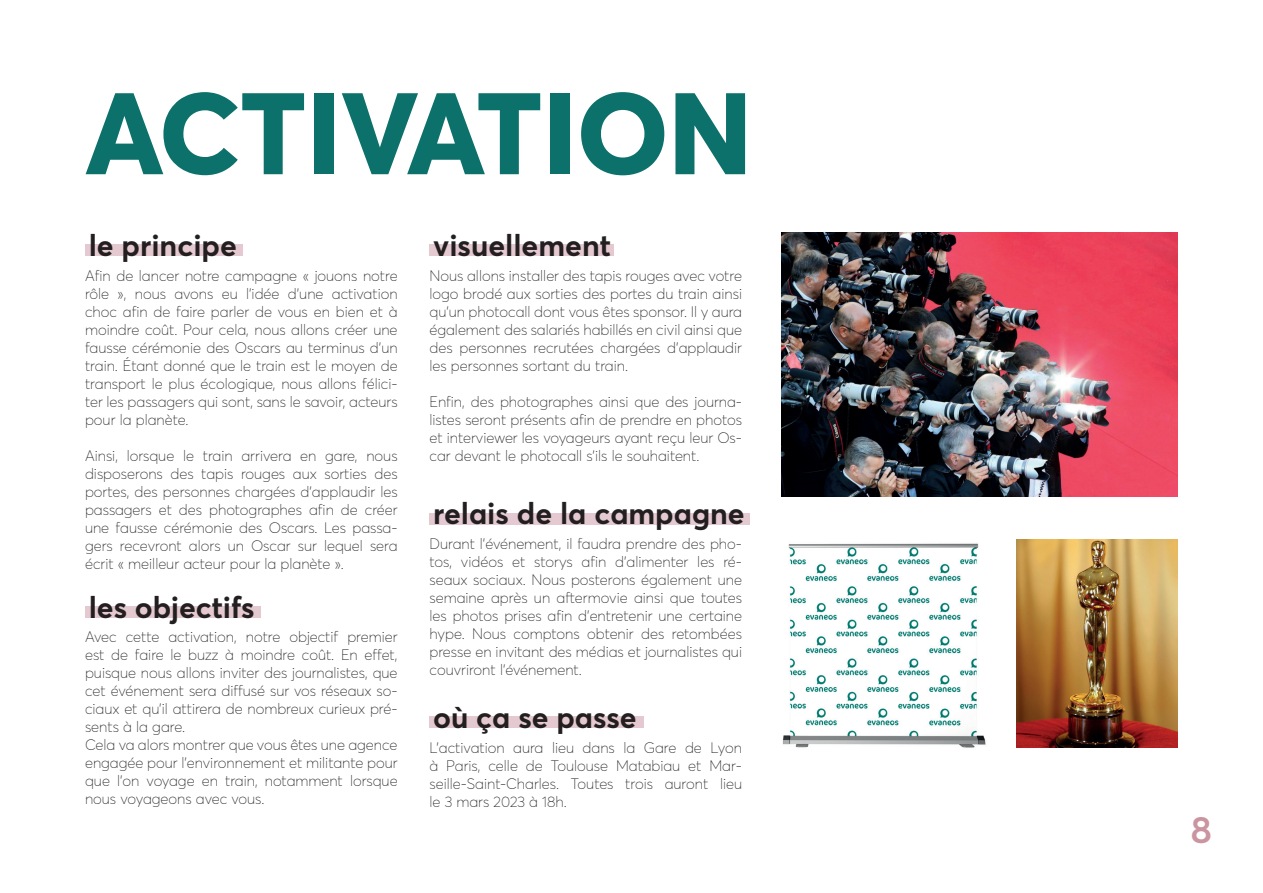
<style>
.page{position:relative;width:1263px;height:893px;background:#fff}
.page>*{position:absolute;margin:0;border:0;box-sizing:border-box;transform-origin:0 0}
.t1{font:800 114px "Averta";color:#0b716a}
.t2{font:600 37.5px "Averta";color:#ca95a1}
.t3{font:700 30px "Averta";color:#231f20}
.t4{font:100 15px/18px "Averta";color:#231f20;text-align:justify}
</style>
<div class="page">
<img style="left:781px;top:233px;width:397px;height:264px">
<img style="left:1017px;top:540px;width:161px;height:207px">
<img style="left:782px;top:543px;width:204px;height:205px">
<div style="left:85px;top:245px;width:157px;height:11px;background:#e4cad0"></div>
<div style="left:85px;top:606px;width:176px;height:12px;background:#e4cad0"></div>
<div style="left:429px;top:245px;width:185px;height:11px;background:#e4cad0"></div>
<div style="left:429px;top:513px;width:321px;height:11px;background:#e4cad0"></div>
<div style="left:429px;top:716px;width:215px;height:12px;background:#e4cad0"></div>
<h1 class="t1" style="left:85px;top:61px;width:668px">ACTIVATION</h1>
<h3 class="t3" style="left:89px;top:227px;width:150px">le principe</h3>
<p class="t4" style="left:85px;top:267px;width:314px">Afin de lancer notre campagne « jouons notre rôle », nous avons eu l’idée d’une activation choc afin de faire parler de vous en bien et à moindre coût. Pour cela, nous allons créer une fausse cérémonie des Oscars au terminus d’un train. Étant donné que le train est le moyen de transport le plus écologique, nous allons félici&shy;ter les passagers qui sont, sans le savoir, acteurs pour la planète.</p>
<p class="t4" style="left:85px;top:447px;width:314px">Ainsi, lorsque le train arrivera en gare, nous disposerons des tapis rouges aux sorties des portes, des personnes chargées d’applaudir les passagers et des photographes afin de créer une fausse cérémonie des Oscars. Les passa&shy;gers recevront alors un Oscar sur lequel sera écrit « meilleur acteur pour la planète ».</p>
<h3 class="t3" style="left:89px;top:588px;width:167px">les objectifs</h3>
<p class="t4" style="left:85px;top:628px;width:314px;text-align:left">Avec cette activation, notre objectif premier est de faire le buzz à moindre coût. En effet, puisque nous allons inviter des journalistes, que cet événement sera diffusé sur vos réseaux so&shy;ciaux et qu’il attirera de nombreux curieux pré&shy;sents à la gare.<br>Cela va alors montrer que vous êtes une agence engagée pour l’environnement et militante pour que l’on voyage en train, notamment lorsque nous voyageons avec vous.</p>
<h3 class="t3" style="left:433px;top:227px;width:179px">visuellement</h3>
<p class="t4" style="left:429px;top:267px;width:314px">Nous allons installer des tapis rouges avec votre logo brodé aux sorties des portes du train ainsi qu’un photocall dont vous êtes sponsor. Il y aura également des salariés habillés en civil ainsi que des personnes recrutées chargées d’applaudir les personnes sortant du train.</p>
<p class="t4" style="left:429px;top:393px;width:314px">Enfin, des photographes ainsi que des journa&shy;listes seront présents afin de prendre en photos et interviewer les voyageurs ayant reçu leur Os&shy;car devant le photocall s’ils le souhaitent.</p>
<h3 class="t3" style="left:433px;top:495px;width:313px">relais de la campagne</h3>
<p class="t4" style="left:429px;top:535px;width:314px">Durant l’événement, il faudra prendre des pho&shy;tos, vidéos et storys afin d’alimenter les ré&shy;seaux sociaux. Nous posterons également une semaine après un aftermovie ainsi que toutes les photos prises afin d’entretenir une certaine hype. Nous comptons obtenir des retombées presse en invitant des médias et journalistes qui couvriront l’événement.</p>
<h3 class="t3" style="left:433px;top:698px;width:205px">où ça se passe</h3>
<p class="t4" style="left:429px;top:738px;width:314px">L’activation aura lieu dans la Gare de Lyon à Paris, celle de Toulouse Matabiau et Mar&shy;seille-Saint-Charles. Toutes trois auront lieu le 3 mars 2023 à 18h.</p>
<h2 class="t2" style="left:1190px;top:806px;width:23px">8</h2>
</div>
